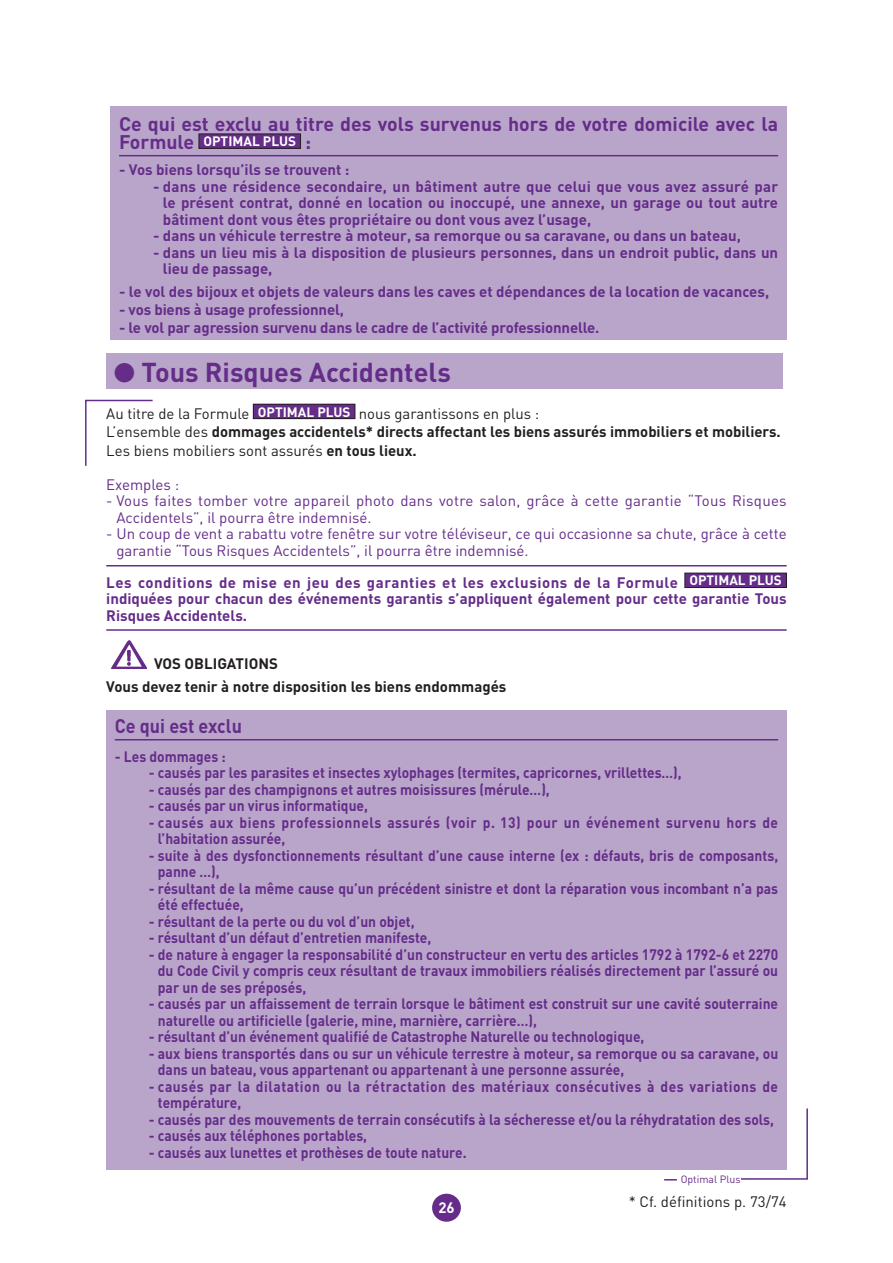
<style>
.page{position:relative;width:893px;height:1263px;background:#fff}
.page>*{position:absolute;margin:0;border:0;box-sizing:border-box;transform-origin:0 0}
.t1{font:700 27px "DIN";color:#652d89}
.t2{font:700 19.5px "DIN";color:#652d89}
.t3{font:700 19.5px "DIN";color:#652d89;scale:.92 1}
.t4{font:700 15px/16.5px "DIN";color:#652d89;scale:.92 1}
.t5{font:700 15px/16.5px "DIN";color:#652d89}
.t6{font:15px/16.5px "DIN";color:#652d89}
.t7{font:700 15px/18.6px "DIN";color:#231f20}
.t8{font:700 15px/16.5px "DIN";letter-spacing:.04em;color:#652d89;scale:.92 1}
.t9{font:700 15px/16.5px "DIN";letter-spacing:.035em;color:#652d89;scale:.92 1}
.t10{font:15px "DIN";color:#231f20}
.t11{font:700 15px "DIN";color:#fff}
.t12{font:700 13.5px "DIN";color:#fff}
.t13{font:10.5px "DIN";color:#652d89}
.s1{font-size:19.5px;color:#652d89}
.s2{font-weight:400}
.s3{font-size:13.5px;color:#fff}
</style>
<div class="page">
<div style="left:431px;top:1192px;width:31px;height:31px;background:#652d89;border-radius:50%"></div>
<div style="left:429px;top:1191px;width:35px;height:34px;border:3px solid #fff;border-radius:50%"></div>
<hr style="left:106px;top:565px;width:681px;height:1px;background:#652d89">
<hr style="left:106px;top:629px;width:681px;height:2px;background:#652d89">
<div style="left:111px;top:106px;width:676px;height:234px;background:#b9a5ca"></div>
<hr style="left:119px;top:155px;width:659px;height:1px;background:#652d89">
<div style="left:199px;top:134px;width:102px;height:14px;background:#652d89"></div>
<div style="left:199px;top:134px;width:102px;height:15px;border:1px solid #231f20"></div>
<div style="left:106px;top:353px;width:676px;height:35px;background:#b9a5ca"></div>
<div style="left:253px;top:404px;width:102px;height:15px;background:#652d89"></div>
<div style="left:253px;top:404px;width:102px;height:15px;border:1px solid #231f20"></div>
<div style="left:685px;top:573px;width:101px;height:14px;background:#652d89"></div>
<div style="left:685px;top:573px;width:102px;height:15px;border:1px solid #231f20"></div>
<img style="left:112px;top:640px;width:35px;height:29px">
<div style="left:106px;top:710px;width:681px;height:459px;background:#b9a5ca"></div>
<hr style="left:115px;top:739px;width:663px;height:1px;background:#652d89">
<svg style="left:85px;top:399px;width:68px;height:67px"></svg>
<svg style="left:734px;top:1108px;width:74px;height:72px"></svg>
<div style="left:664px;top:1174px;width:77px;height:13px;background:#fff"></div>
<svg style="left:664px;top:1179px;width:13px;height:1px"></svg>
<h2 class="t2" style="left:119px;top:117px;width:661px">Ce qui est exclu au titre des vols survenus hors de votre domicile avec la</h2>
<p class="t12" style="left:119px;top:136px;width:194px"><span class="s1">Formule</span> OPTIMAL PLUS <span class="s1">:</span></p>
<p class="t5" style="left:119px;top:163px;width:232px">- Vos biens lorsqu’ils se trouvent :</p>
<p class="t5" style="left:163px;top:180px;width:617px;text-align:justify;text-indent:-10px">- dans une résidence secondaire, un bâtiment autre que celui que vous avez assuré par le présent contrat, donné en location ou inoccupé, une annexe, un garage ou tout autre bâtiment dont vous êtes propriétaire ou dont vous avez l’usage,</p>
<p class="t5" style="left:153px;top:229px;width:589px">- dans un véhicule terrestre à moteur, sa remorque ou sa caravane, ou dans un bateau,</p>
<p class="t5" style="left:163px;top:246px;width:617px;text-indent:-10px">- dans un lieu mis à la disposition de plusieurs personnes, dans un endroit public, dans un lieu de passage,</p>
<p class="t5" style="left:119px;top:285px;width:652px">- le vol des bijoux et objets de valeurs dans les caves et dépendances de la location de vacances,</p>
<p class="t5" style="left:119px;top:303px;width:226px">- vos biens à usage professionnel,</p>
<p class="t5" style="left:119px;top:321px;width:482px">- le vol par agression survenu dans le cadre de l’activité professionnelle.</p>
<h1 class="t1" style="left:114px;top:363px;width:339px">● Tous Risques Accidentels</h1>
<p class="t7" style="left:106px;top:406px;width:676px"><span class="s2">Au titre de la Formule</span> <span class="s3">OPTIMAL PLUS</span> <span class="s2">nous garantissons en plus :<br>L’ensemble des</span> dommages accidentels* directs affectant les biens assurés immobiliers et mobiliers.<br><span class="s2">Les biens mobiliers sont assurés</span> en tous lieux.</p>
<p class="t6" style="left:106px;top:478px;width:74px">Exemples :</p>
<p class="t6" style="left:116px;top:494px;width:672px;text-indent:-10px">- Vous faites tomber votre appareil photo dans votre salon, grâce à cette garantie “Tous Risques<br>Accidentels”, il pourra être indemnisé.</p>
<p class="t6" style="left:116px;top:527px;width:672px;text-indent:-10px">- Un coup de vent a rabattu votre fenêtre sur votre téléviseur, ce qui occasionne sa chute, grâce à cette garantie “Tous Risques Accidentels”, il pourra être indemnisé.</p>
<p class="t5" style="left:106px;top:576px;width:682px">Les conditions de mise en jeu des garanties et les exclusions de la Formule <sup>OPTIMAL</sup> <sup>PLUS </sup>indiquées pour chacun des événements garantis s’appliquent également pour cette garantie Tous<br>Risques Accidentels.</p>
<p class="t7" style="left:106px;top:654px;width:402px;line-height:23px;text-indent:48px">VOS OBLIGATIONS<br>Vous devez tenir à notre disposition les biens endommagés</p>
<h2 class="t3" style="left:115px;top:719px;width:140px">Ce qui est exclu</h2>
<p class="t4" style="left:115px;top:750px;width:122px">- Les dommages :</p>
<p class="t4" style="left:149px;top:766px;width:581px">- causés par les parasites et insectes xylophages (termites, capricornes, vrillettes…),</p>
<p class="t4" style="left:149px;top:783px;width:437px">- causés par des champignons et autres moisissures (mérule…),</p>
<p class="t4" style="left:149px;top:799px;width:240px">- causés par un virus informatique,</p>
<p class="t8" style="left:158px;top:816px;width:676px;text-indent:-9px">- causés aux biens professionnels assurés (voir p. 13) pour un événement survenu hors de l’habitation assurée,</p>
<p class="t4" style="left:158px;top:849px;width:676px;text-indent:-9px">- suite à des dysfonctionnements résultant d’une cause interne (ex : défauts, bris de composants, panne …),</p>
<p class="t4" style="left:158px;top:882px;width:676px;text-indent:-9px">- résultant de la même cause qu’un précédent sinistre et dont la réparation vous incombant n’a pas été effectuée,</p>
<p class="t4" style="left:149px;top:915px;width:290px">- résultant de la perte ou du vol d’un objet,</p>
<p class="t4" style="left:149px;top:931px;width:309px">- résultant d’un défaut d’entretien manifeste,</p>
<p class="t4" style="left:158px;top:948px;width:676px;text-align:justify;text-indent:-9px">- de nature à engager la responsabilité d’un constructeur en vertu des articles 1792 à 1792-6 et 2270 du Code Civil y compris ceux résultant de travaux immobiliers réalisés directement par l’assuré ou par un de ses préposés,</p>
<p class="t4" style="left:158px;top:997px;width:676px;text-indent:-9px">- causés par un affaissement de terrain lorsque le bâtiment est construit sur une cavité souterraine naturelle ou artificielle (galerie, mine, marnière, carrière…),</p>
<p class="t4" style="left:149px;top:1030px;width:540px">- résultant d’un événement qualifié de Catastrophe Naturelle ou technologique,</p>
<p class="t4" style="left:158px;top:1047px;width:676px;text-indent:-9px">- aux biens transportés dans ou sur un véhicule terrestre à moteur, sa remorque ou sa caravane, ou dans un bateau, vous appartenant ou appartenant à une personne assurée,</p>
<p class="t9" style="left:158px;top:1080px;width:676px;text-indent:-9px">- causés par la dilatation ou la rétractation des matériaux consécutives à des variations de température,</p>
<p class="t4" style="left:149px;top:1113px;width:681px">- causés par des mouvements de terrain consécutifs à la sécheresse et/ou la réhydratation des sols,</p>
<p class="t4" style="left:149px;top:1129px;width:239px">- causés aux téléphones portables,</p>
<p class="t4" style="left:149px;top:1146px;width:347px">- causés aux lunettes et prothèses de toute nature.</p>
<p class="t10" style="left:629px;top:1196px;width:159px">* Cf. définitions p. 73/74</p>
<p class="t13" style="left:681px;top:1175px;width:62px">Optimal Plus</p>
<p class="t11" style="left:438px;top:1202px;width:18px">26</p>
</div>
